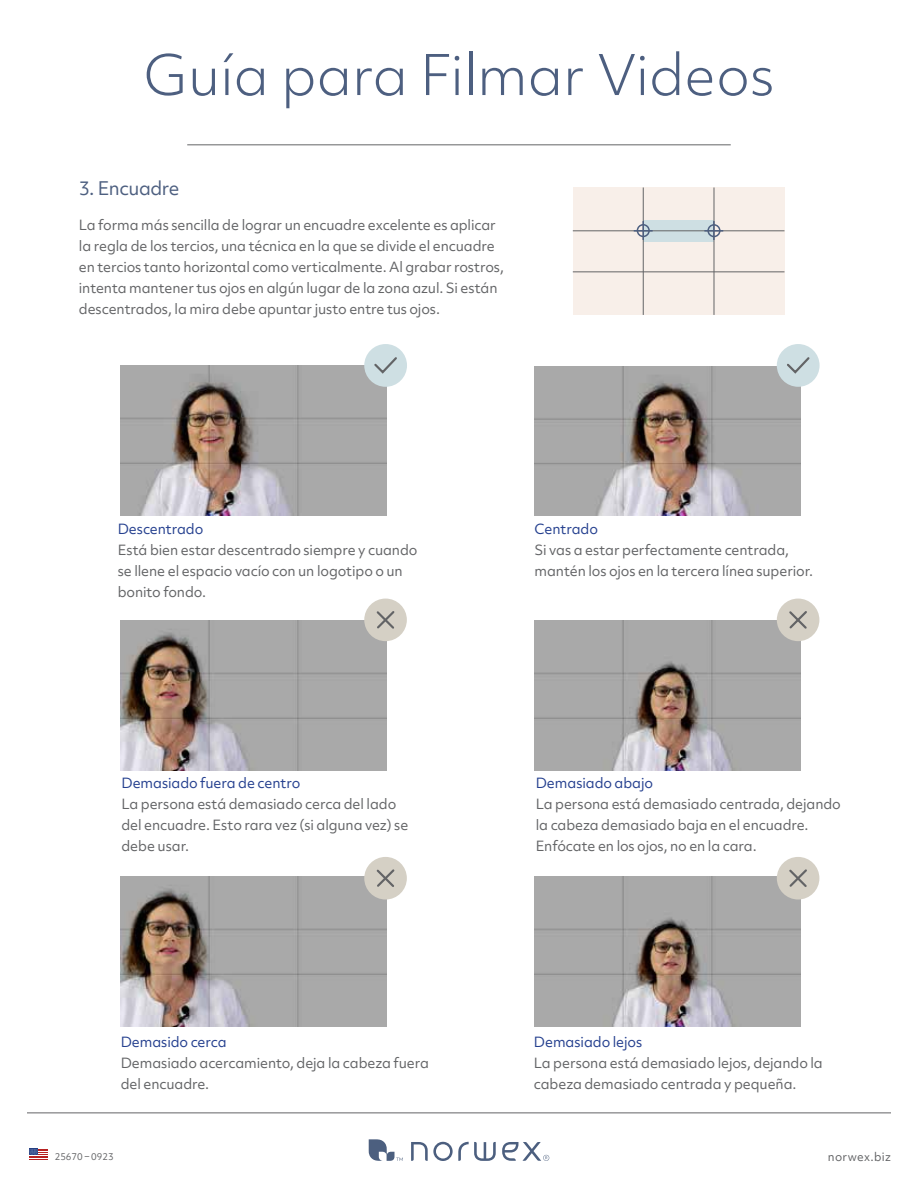
<style>
.page{position:relative;width:918px;height:1188px;background:#fff}
.page>*{position:absolute;margin:0;border:0;box-sizing:border-box;transform-origin:0 0}
.t1{font:300 54px "Objektiv Mk 2";color:#4d5f80}
.t2{font:18px "Objektiv Mk 2";letter-spacing:-.025em;color:#4d5f80}
.t3{font:13.5px/21px "Objektiv Mk 2";letter-spacing:-.01em;color:#636466}
.t4{font:13.5px "Objektiv Mk 2";letter-spacing:-.01em;color:#25408f}
.t5{font:11.25px "Objektiv Mk 2";letter-spacing:.03em;color:#636466}
.t6{font:9px "Objektiv Mk 2";color:#636466}
</style>
<div class="page">
<svg style="left:411px;top:1142px;width:85px;height:19px"></svg>
<svg style="left:502px;top:1142px;width:47px;height:19px"></svg>
<svg style="left:369px;top:1139px;width:34px;height:22px"></svg>
<hr style="left:27px;top:1113px;width:864px;height:1px;background:#636466">
<hr style="left:187px;top:145px;width:544px;height:1px;background:#636466">
<img style="left:120px;top:366px;width:267px;height:150px">
<img style="left:120px;top:621px;width:267px;height:149px">
<img style="left:120px;top:877px;width:267px;height:150px">
<img style="left:535px;top:366px;width:266px;height:150px">
<img style="left:535px;top:621px;width:266px;height:149px">
<img style="left:535px;top:877px;width:266px;height:150px">
<div style="left:364px;top:599px;width:43px;height:42px;background:#d5d0c5;border-radius:50%"></div>
<svg style="left:376px;top:611px;width:19px;height:18px"></svg>
<div style="left:364px;top:857px;width:43px;height:43px;background:#d5d0c5;border-radius:50%"></div>
<svg style="left:376px;top:869px;width:19px;height:18px"></svg>
<div style="left:777px;top:599px;width:42px;height:42px;background:#d5d0c5;border-radius:50%"></div>
<svg style="left:789px;top:611px;width:18px;height:18px"></svg>
<div style="left:777px;top:857px;width:42px;height:43px;background:#d5d0c5;border-radius:50%"></div>
<svg style="left:789px;top:869px;width:18px;height:18px"></svg>
<div style="left:364px;top:344px;width:43px;height:43px;background:#cedfe3;border-radius:50%"></div>
<svg style="left:374px;top:357px;width:23px;height:17px"></svg>
<div style="left:777px;top:344px;width:43px;height:43px;background:#cedfe3;border-radius:50%"></div>
<svg style="left:787px;top:357px;width:23px;height:17px"></svg>
<div style="left:573px;top:188px;width:212px;height:127px;background:#f8efe9"></div>
<div style="left:643px;top:220px;width:71px;height:22px;background:#cedfe3"></div>
<hr style="left:573px;top:231px;width:211px;height:1px;background:#636466">
<hr style="left:573px;top:272px;width:211px;height:1px;background:#636466">
<hr style="left:643px;top:188px;width:1px;height:127px;background:#636466">
<hr style="left:714px;top:188px;width:1px;height:127px;background:#636466">
<svg style="left:704px;top:221px;width:19px;height:19px"></svg>
<svg style="left:634px;top:221px;width:19px;height:19px"></svg>
<svg style="left:29px;top:1149px;width:19px;height:11px"></svg>
<h1 class="t1" style="left:143px;top:38px;width:633px">Guía para Filmar Videos</h1>
<h2 class="t2" style="left:79px;top:176px;width:102px">3. Encuadre</h2>
<p class="t3" style="left:79px;top:214px;width:427px">La forma más sencilla de lograr un encuadre excelente es aplicar la regla de los tercios, una técnica en la que se divide el encuadre en tercios tanto horizontal como verticalmente. Al grabar rostros, intenta mantener tus ojos en algún lugar de la zona azul. Si están descentrados, la mira debe apuntar justo entre tus ojos.</p>
<p class="t4" style="left:118px;top:519px;width:87px">Descentrado</p>
<p class="t3" style="left:118px;top:539px;width:301px">Está bien estar descentrado siempre y cuando se llene el espacio vacío con un logotipo o un bonito fondo.</p>
<p class="t4" style="left:122px;top:774px;width:180px">Demasiado fuera de centro</p>
<p class="t3" style="left:122px;top:794px;width:288px">La persona está demasiado cerca del lado del encuadre. Esto rara vez (si alguna vez) se debe usar.</p>
<p class="t4" style="left:121px;top:1032px;width:108px">Demasido cerca</p>
<p class="t3" style="left:121px;top:1052px;width:310px">Demasiado acercamiento, deja la cabeza fuera del encuadre.</p>
<p class="t6" style="left:55px;top:1151px;width:60px">25670 – 0923</p>
<p class="t4" style="left:535px;top:519px;width:65px">Centrado</p>
<p class="t3" style="left:535px;top:539px;width:280px">Si vas a estar perfectamente centrada, mantén los ojos en la tercera línea superior.</p>
<p class="t4" style="left:536px;top:774px;width:119px">Demasiado abajo</p>
<p class="t3" style="left:536px;top:794px;width:307px">La persona está demasiado centrada, dejando la cabeza demasiado baja en el encuadre.<br>Enfócate en los ojos, no en la cara.</p>
<p class="t4" style="left:534px;top:1032px;width:110px">Demasiado lejos</p>
<p class="t3" style="left:534px;top:1052px;width:290px">La persona está demasiado lejos, dejando la cabeza demasiado centrada y pequeña.</p>
<p class="t5" style="left:828px;top:1149px;width:65px">norwex.biz</p>
</div>
